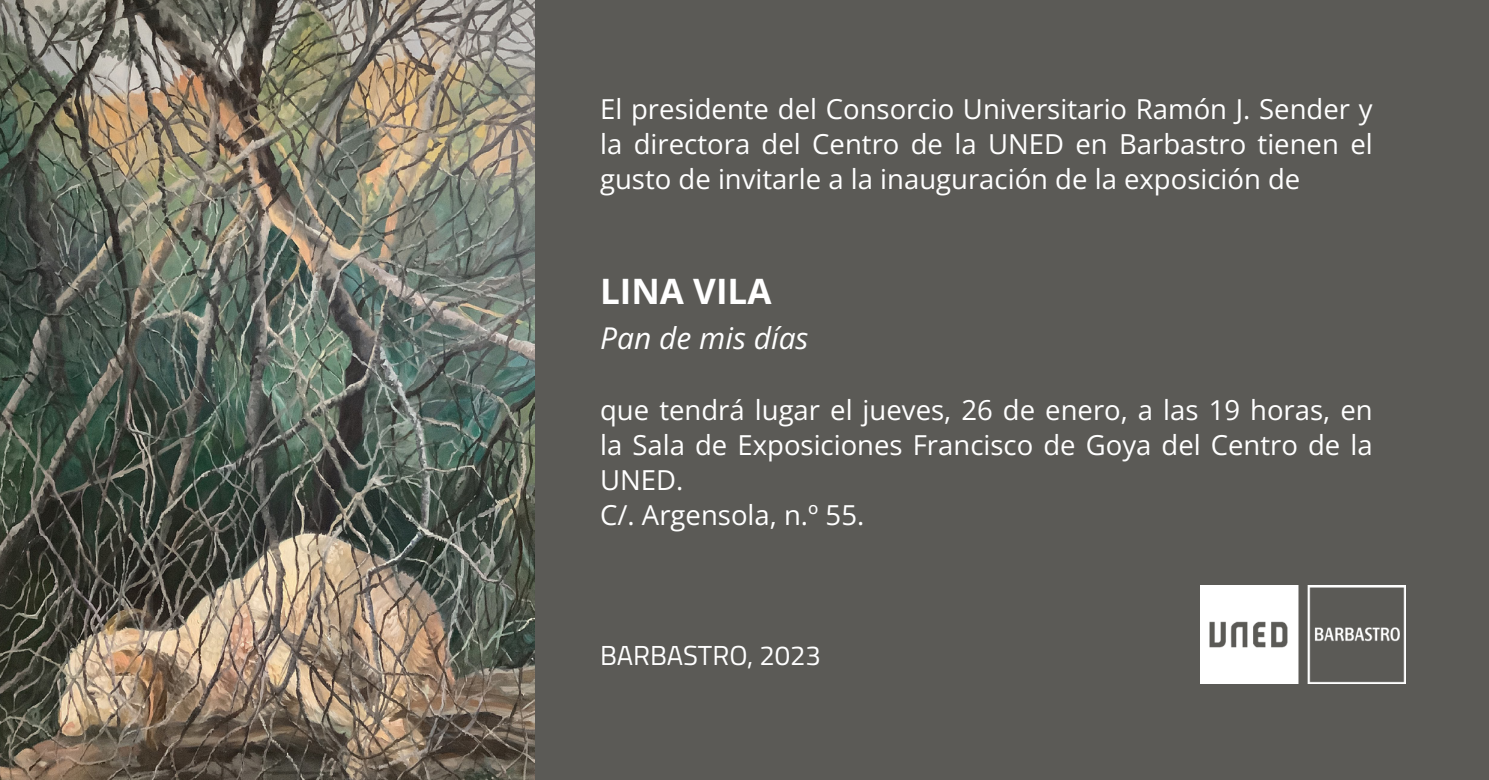
<style>
.page{position:relative;width:1489px;height:780px;background:#fff}
.page>*{position:absolute;margin:0;border:0;box-sizing:border-box;transform-origin:0 0}
.t1{font:700 35px "Open Sans";color:#fff}
.t2{font:italic 30px "Open Sans";color:#fff}
.t3{font:27.5px/35px "Open Sans";color:#fff;text-align:justify}
.t4{font:27.5px "Titillium Web";color:#fff}
</style>
<div class="page">
<div style="left:0;top:0;width:1488px;height:780px;background:#5b5a56"></div>
<img style="left:0;top:0;width:534px;height:780px">
<img style="left:1200px;top:585px;width:205px;height:98px">
<p class="t3" style="left:600px;top:91px;width:774px">El presidente del Consorcio Universitario Ramón J. Sender y la directora del Centro de la UNED en Barbastro tienen el gusto de invitarle a la inauguración de la exposición de</p>
<p class="t1" style="left:600px;top:267px;width:173px">LINA VILA</p>
<p class="t2" style="left:600px;top:317px;width:210px">Pan de mis días</p>
<p class="t3" style="left:600px;top:391px;width:774px">que tendrá lugar el jueves, 26 de enero, a las 19 horas, en la Sala de Exposiciones Francisco de Goya del Centro de la UNED.</p>
<p class="t3" style="left:600px;top:496px;width:266px">C/. Argensola, n.º 55.</p>
<p class="t4" style="left:600px;top:635px;width:222px">BARBASTRO, 2023</p>
</div>
